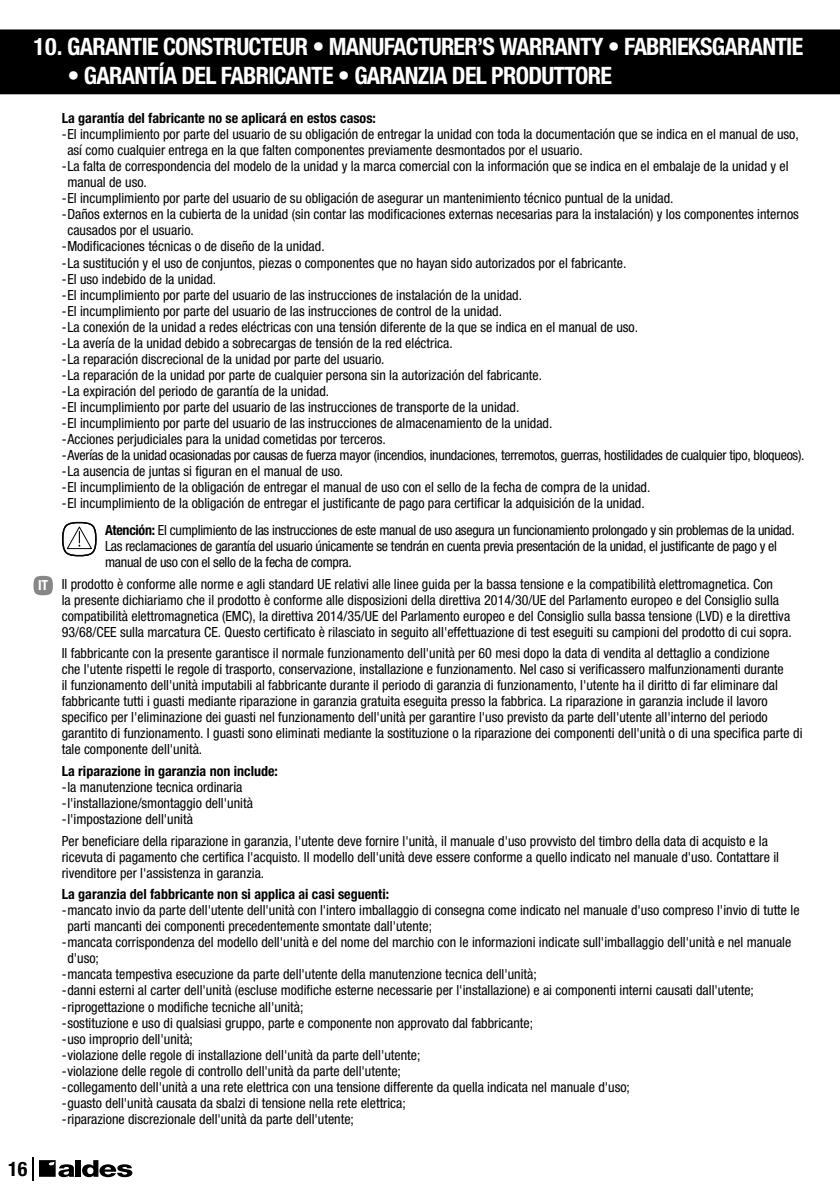
<style>
.page{position:relative;width:840px;height:1191px;background:#fff}
.page>*{position:absolute;margin:0;border:0;box-sizing:border-box;transform-origin:0 0}
.t1{font:700 condensed 24px "Helvetica Neue LT Pro";letter-spacing:-.03em;color:#fff}
.t2{font:700 condensed 20px "Helvetica Neue LT Pro";color:#000}
.t3{font:condensed 14px/16px "Helvetica Neue LT Pro";color:#000}
.t4{font:condensed 14px/16px "Helvetica Neue LT Pro";letter-spacing:-.02em;color:#000}
.t5{font:700 condensed 14px "Helvetica Neue LT Pro";color:#000}
.t6{font:700 condensed 14px "Helvetica Neue LT Std";color:#fff}
.s1{font-weight:700}
</style>
<div class="page">
<hr style="left:32px;top:1157px;width:2px;height:23px;background:#000">
<div style="left:76px;top:1160px;width:5px;height:16px;background:#000"></div>
<svg style="left:82px;top:1160px;width:50px;height:17px"></svg>
<svg style="left:39px;top:1160px;width:35px;height:17px"></svg>
<svg style="left:62px;top:522px;width:34px;height:34px"></svg>
<svg style="left:33px;top:576px;width:20px;height:19px"></svg>
<div style="left:0;top:29px;width:839px;height:36px;background:#000"></div>
<div style="left:0;top:58px;width:839px;height:36px;background:#000"></div>
<h1 class="t1" style="left:34px;top:32px;width:770px">10. GARANTIE CONSTRUCTEUR • MANUFACTURER’S WARRANTY • FABRIEKSGARANTIE</h1>
<h1 class="t1" style="left:68px;top:61px;width:545px">• GARANTÍA DEL FABRICANTE • GARANZIA DEL PRODUTTORE</h1>
<p class="t6" style="left:14px;top:576px;width:36px">ES IT</p>
<p class="t5" style="left:62px;top:110px;width:315px">La garantía del fabricante no se aplicará en estos casos:</p>
<p class="t3" style="left:62px;top:126px;width:738px">-El incumplimiento por parte del usuario de su obligación de entregar la unidad con toda la documentación que se indica en el manual de uso,</p>
<p class="t3" style="left:67px;top:142px;width:516px">así como cualquier entrega en la que falten componentes previamente desmontados por el usuario.</p>
<p class="t3" style="left:62px;top:158px;width:728px">-La falta de correspondencia del modelo de la unidad y la marca comercial con la información que se indica en el embalaje de la unidad y el</p>
<p class="t3" style="left:67px;top:174px;width:81px">manual de uso.</p>
<p class="t3" style="left:62px;top:190px;width:613px">-El incumplimiento por parte del usuario de su obligación de asegurar un mantenimiento técnico puntual de la unidad.</p>
<p class="t3" style="left:62px;top:206px;width:738px">-Daños externos en la cubierta de la unidad (sin contar las modificaciones externas necesarias para la instalación) y los componentes internos</p>
<p class="t3" style="left:67px;top:222px;width:128px">causados por el usuario.</p>
<p class="t3" style="left:62px;top:238px;width:264px">-Modificaciones técnicas o de diseño de la unidad.</p>
<p class="t3" style="left:62px;top:254px;width:566px">-La sustitución y el uso de conjuntos, piezas o componentes que no hayan sido autorizados por el fabricante.</p>
<p class="t3" style="left:62px;top:270px;width:156px">-El uso indebido de la unidad.</p>
<p class="t3" style="left:62px;top:286px;width:461px">-El incumplimiento por parte del usuario de las instrucciones de instalación de la unidad.</p>
<p class="t3" style="left:62px;top:302px;width:441px">-El incumplimiento por parte del usuario de las instrucciones de control de la unidad.</p>
<p class="t3" style="left:62px;top:318px;width:577px">-La conexión de la unidad a redes eléctricas con una tensión diferente de la que se indica en el manual de uso.</p>
<p class="t3" style="left:62px;top:334px;width:392px">-La avería de la unidad debido a sobrecargas de tensión de la red eléctrica.</p>
<p class="t3" style="left:62px;top:350px;width:324px">-La reparación discrecional de la unidad por parte del usuario.</p>
<p class="t3" style="left:62px;top:366px;width:481px">-La reparación de la unidad por parte de cualquier persona sin la autorización del fabricante.</p>
<p class="t3" style="left:62px;top:382px;width:269px">-La expiración del periodo de garantía de la unidad.</p>
<p class="t3" style="left:62px;top:398px;width:459px">-El incumplimiento por parte del usuario de las instrucciones de transporte de la unidad.</p>
<p class="t3" style="left:62px;top:414px;width:492px">-El incumplimiento por parte del usuario de las instrucciones de almacenamiento de la unidad.</p>
<p class="t3" style="left:62px;top:430px;width:325px">-Acciones perjudiciales para la unidad cometidas por terceros.</p>
<p class="t4" style="left:62px;top:446px;width:743px">-Averías de la unidad ocasionadas por causas de fuerza mayor (incendios, inundaciones, terremotos, guerras, hostilidades de cualquier tipo, bloqueos).</p>
<p class="t3" style="left:62px;top:462px;width:283px">-La ausencia de juntas si figuran en el manual de uso.</p>
<p class="t3" style="left:62px;top:478px;width:590px">-El incumplimiento de la obligación de entregar el manual de uso con el sello de la fecha de compra de la unidad.</p>
<p class="t3" style="left:62px;top:494px;width:584px">-El incumplimiento de la obligación de entregar el justificante de pago para certificar la adquisición de la unidad.</p>
<p class="t4" style="left:105px;top:522px;width:690px"><span class="s1">Atención:</span> El cumplimiento de las instrucciones de este manual de uso asegura un funcionamiento prolongado y sin problemas de la unidad.<br>Las reclamaciones de garantía del usuario únicamente se tendrán en cuenta previa presentación de la unidad, el justificante de pago y el manual de uso con el sello de la fecha de compra.</p>
<p class="t3" style="left:62px;top:575px;width:731px">Il prodotto è conforme alle norme e agli standard UE relativi alle linee guida per la bassa tensione e la compatibilità elettromagnetica. Con<br>la presente dichiariamo che il prodotto è conforme alle disposizioni della direttiva 2014/30/UE del Parlamento europeo e del Consiglio sulla compatibilità elettromagnetica (EMC), la direttiva 2014/35/UE del Parlamento europeo e del Consiglio sulla bassa tensione (LVD) e la direttiva 93/68/CEE sulla marcatura CE. Questo certificato è rilasciato in seguito all'effettuazione di test eseguiti su campioni del prodotto di cui sopra.</p>
<p class="t3" style="left:62px;top:645px;width:741px">Il fabbricante con la presente garantisce il normale funzionamento dell'unità per 60 mesi dopo la data di vendita al dettaglio a condizione<br>che l'utente rispetti le regole di trasporto, conservazione, installazione e funzionamento. Nel caso si verificassero malfunzionamenti durante<br>il funzionamento dell'unità imputabili al fabbricante durante il periodo di garanzia di funzionamento, l'utente ha il diritto di far eliminare dal fabbricante tutti i guasti mediante riparazione in garanzia gratuita eseguita presso la fabbrica. La riparazione in garanzia include il lavoro specifico per l'eliminazione dei guasti nel funzionamento dell'unità per garantire l'uso previsto da parte dell'utente all'interno del periodo garantito di funzionamento. I guasti sono eliminati mediante la sostituzione o la riparazione dei componenti dell'unità o di una specifica parte di tale componente dell'unità.</p>
<p class="t5" style="left:62px;top:762px;width:218px">La riparazione in garanzia non include:</p>
<p class="t3" style="left:62px;top:779px;width:192px">-la manutenzione tecnica ordinaria -l'installazione/smontaggio dell'unità -l'impostazione dell'unità</p>
<p class="t3" style="left:62px;top:832px;width:718px">Per beneficiare della riparazione in garanzia, l'utente deve fornire l'unità, il manuale d'uso provvisto del timbro della data di acquisto e la ricevuta di pagamento che certifica l'acquisto. Il modello dell'unità deve essere conforme a quello indicato nel manuale d'uso. Contattare il rivenditore per l'assistenza in garanzia.</p>
<p class="t5" style="left:62px;top:886px;width:329px">La garanzia del fabbricante non si applica ai casi seguenti:</p>
<p class="t3" style="left:62px;top:902px;width:739px">-mancato invio da parte dell'utente dell'unità con l'intero imballaggio di consegna come indicato nel manuale d'uso compreso l'invio di tutte le</p>
<p class="t3" style="left:67px;top:918px;width:366px">parti mancanti dei componenti precedentemente smontate dall'utente;</p>
<p class="t3" style="left:62px;top:934px;width:730px">-mancata corrispondenza del modello dell'unità e del nome del marchio con le informazioni indicate sull'imballaggio dell'unità e nel manuale</p>
<p class="t3" style="left:67px;top:950px;width:33px">d'uso;</p>
<p class="t3" style="left:62px;top:966px;width:476px">-mancata tempestiva esecuzione da parte dell'utente della manutenzione tecnica dell'unità;</p>
<p class="t3" style="left:62px;top:982px;width:693px">-danni esterni al carter dell'unità (escluse modifiche esterne necessarie per l'installazione) e ai componenti interni causati dall'utente;</p>
<p class="t3" style="left:62px;top:998px;width:243px">-riprogettazione o modifiche tecniche all'unità;</p>
<p class="t3" style="left:62px;top:1014px;width:472px">-sostituzione e uso di qualsiasi gruppo, parte e componente non approvato dal fabbricante;</p>
<p class="t3" style="left:62px;top:1030px;width:133px">-uso improprio dell'unità;</p>
<p class="t3" style="left:62px;top:1046px;width:360px">-violazione delle regole di installazione dell'unità da parte dell'utente;</p>
<p class="t3" style="left:62px;top:1062px;width:340px">-violazione delle regole di controllo dell'unità da parte dell'utente;</p>
<p class="t3" style="left:62px;top:1078px;width:569px">-collegamento dell'unità a una rete elettrica con una tensione differente da quella indicata nel manuale d'uso;</p>
<p class="t3" style="left:62px;top:1094px;width:345px">-guasto dell'unità causata da sbalzi di tensione nella rete elettrica;</p>
<p class="t3" style="left:62px;top:1110px;width:293px">-riparazione discrezionale dell'unità da parte dell'utente;</p>
<h2 class="t2" style="left:8px;top:1156px;width:21px">16</h2>
</div>
